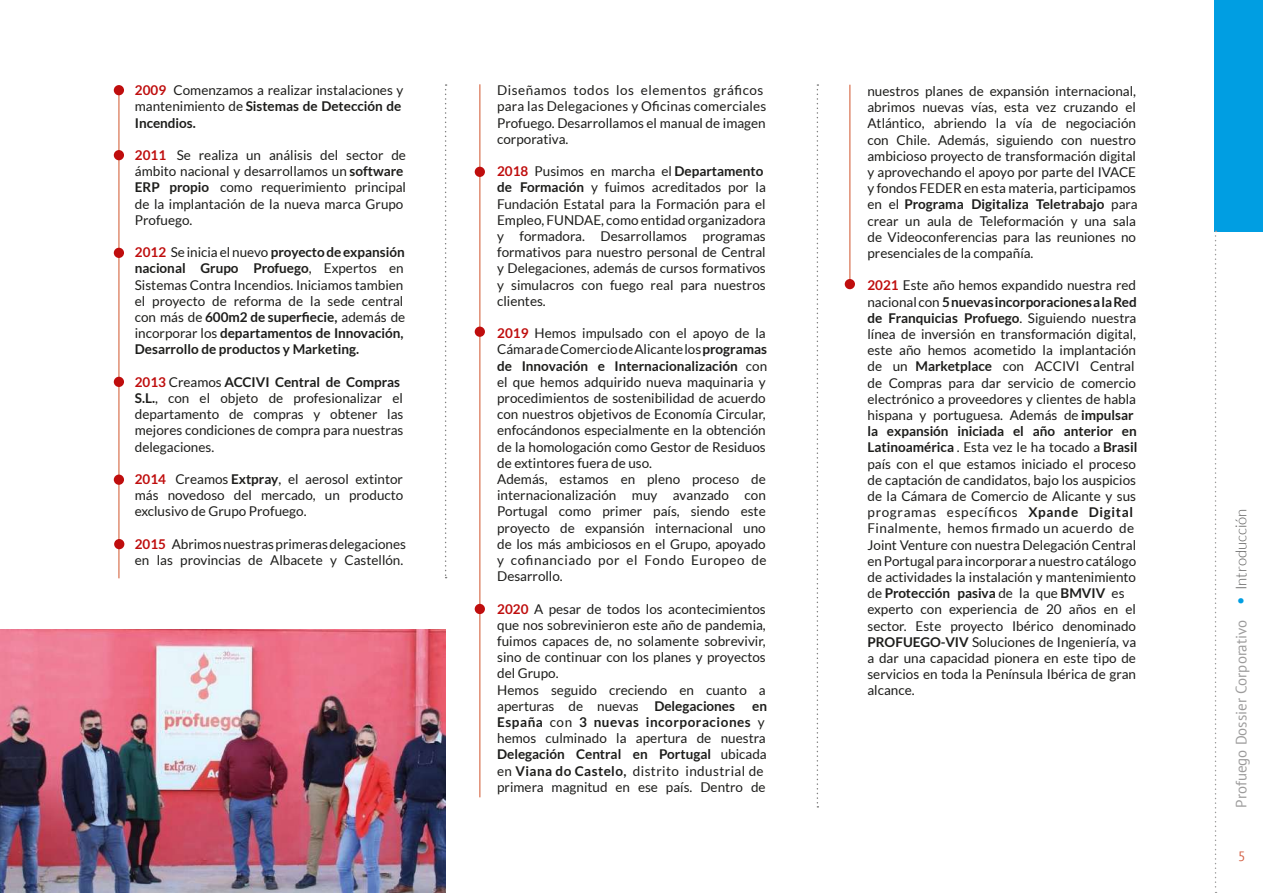
<style>
.page{position:relative;width:1263px;height:893px;background:#fff}
.page>*{position:absolute;margin:0;border:0;box-sizing:border-box;transform-origin:0 0}
.t1{font:15px "PT Sans";color:#9c9b9b}
.t2{font:13.5px/16.2px "Lato";color:#1d1d1b}
.t3{font:13.5px "PT Sans";color:#d35f43}
.s1{font-weight:700;color:#bf0d0d}
.s2{font-weight:700}
.s3{font-family:"Lato";font-weight:300;font-size:18px;color:#009ee2}
.s4{font-family:"Lato";font-weight:300;color:#575756}
</style>
<div class="page">
<img style="left:0;top:629px;width:446px;height:264px">
<div style="left:1215px;top:0;width:48px;height:231px;background:#009ee2"></div>
<svg style="left:1215px;top:231px;width:1px;height:662px"></svg>
<svg style="left:445px;top:84px;width:2px;height:494px"></svg>
<svg style="left:817px;top:84px;width:1px;height:724px"></svg>
<hr style="left:118px;top:89px;width:2px;height:489px;background:#e08d72">
<div style="left:114px;top:85px;width:10px;height:10px;background:#bf0d0d;border-radius:50%"></div>
<div style="left:114px;top:150px;width:10px;height:10px;background:#bf0d0d;border-radius:50%"></div>
<div style="left:114px;top:248px;width:10px;height:10px;background:#bf0d0d;border-radius:50%"></div>
<div style="left:114px;top:377px;width:10px;height:10px;background:#bf0d0d;border-radius:50%"></div>
<div style="left:114px;top:475px;width:10px;height:10px;background:#bf0d0d;border-radius:50%"></div>
<div style="left:114px;top:539px;width:10px;height:10px;background:#bf0d0d;border-radius:50%"></div>
<hr style="left:479px;top:84px;width:2px;height:713px;background:#e08d72">
<div style="left:475px;top:167px;width:10px;height:10px;background:#bf0d0d;border-radius:50%"></div>
<div style="left:475px;top:327px;width:10px;height:10px;background:#bf0d0d;border-radius:50%"></div>
<div style="left:475px;top:604px;width:10px;height:10px;background:#bf0d0d;border-radius:50%"></div>
<hr style="left:849px;top:85px;width:2px;height:199px;background:#e08d72">
<div style="left:845px;top:279px;width:10px;height:10px;background:#bf0d0d;border-radius:50%"></div>
<p class="t2" style="left:135px;top:82px;width:270px"><span class="s1">2009</span> Comenzamos a realizar instalaciones y mantenimiento de <span class="s2">Sistemas de Detección de<br>Incendios.</span></p>
<p class="t2" style="left:135px;top:147px;width:273px"><span class="s1">2011</span> Se realiza un análisis del sector de ámbito nacional y desarrollamos un <span class="s2">software ERP propio</span> como requerimiento principal de la implantación de la nueva marca Grupo Profuego.</p>
<p class="t2" style="left:135px;top:244px;width:272px"><span class="s1">2012</span> Se inicia el nuevo <span class="s2">proyectodeexpansión nacional Grupo Profuego</span>, Expertos en Sistemas Contra Incendios. Iniciamos tambien el proyecto de reforma de la sede central con más de <span class="s2">600m2 de superfiecie,</span> además de incorporar los <span class="s2">departamentos de Innovación, Desarrollo de productos y Marketing.</span></p>
<p class="t2" style="left:135px;top:374px;width:270px"><span class="s1">2013</span> Creamos <span class="s2">ACCIVI Central de Compras S.L.</span>, con el objeto de profesionalizar el departamento de compras y obtener las mejores condiciones de compra para nuestras delegaciones.</p>
<p class="t2" style="left:135px;top:471px;width:270px;text-align:justify"><span class="s1">2014</span> Creamos <span class="s2">Extpray</span>, el aerosol extintor más novedoso del mercado, un producto exclusivo de Grupo Profuego.</p>
<p class="t2" style="left:135px;top:536px;width:273px"><span class="s1">2015</span> Abrimosnuestrasprimerasdelegaciones en las provincias de Albacete y Castellón.</p>
<p class="t2" style="left:497px;top:82px;width:271px">Diseñamos todos los elementos gráficos para las Delegaciones y Oficinas comerciales Profuego. Desarrollamos el manual de imagen corporativa.</p>
<p class="t2" style="left:497px;top:163px;width:270px"><span class="s1">2018</span> Pusimos en marcha el <span class="s2">Departamento de Formación</span> y fuimos acreditados por la Fundación Estatal para la Formación para el Empleo, FUNDAE, como entidad organizadora y formadora. Desarrollamos programas formativos para nuestro personal de Central y Delegaciones, además de cursos formativos y simulacros con fuego real para nuestros clientes.</p>
<p class="t2" style="left:497px;top:325px;width:272px"><span class="s1">2019</span> Hemos impulsado con el apoyo de la CámaradeComerciodeAlicantelos <span class="s2">programas de Innovación e Internacionalización</span> con el que hemos adquirido nueva maquinaria y procedimientos de sostenibilidad de acuerdo con nuestros objetivos de Economía Circular, enfocándonos especialmente en la obtención de la homologación como Gestor de Residuos de extintores fuera de uso.<br>Además, estamos en pleno proceso de internacionalización muy avanzado con Portugal como primer país, siendo este proyecto de expansión internacional uno de los más ambiciosos en el Grupo, apoyado y cofinanciado por el Fondo Europeo de Desarrollo.</p>
<p class="t2" style="left:497px;top:601px;width:270px"><span class="s1">2020</span> A pesar de todos los acontecimientos que nos sobrevinieron este año de pandemia, fuimos capaces de, no solamente sobrevivir, sino de continuar con los planes y proyectos del Grupo.<br>Hemos seguido creciendo en cuanto a aperturas de nuevas <span class="s2">Delegaciones</span></p>
<p class="t2" style="left:497px;top:698px;width:271px;text-indent:255px"><span class="s2">en España</span> con <span class="s2">3 nuevas incorporaciones</span> y hemos culminado la apertura de nuestra <span class="s2">Delegación Central en Portugal</span> ubicada en <span class="s2">Viana do Castelo,</span> distrito industrial de primera magnitud en ese país. Dentro de</p>
<p class="t2" style="left:867px;top:83px;width:272px;text-align:justify">nuestros planes de expansión internacional, abrimos nuevas vías, esta vez cruzando el Atlántico, abriendo la vía de negociación con Chile. Además, siguiendo con nuestro ambicioso proyecto de transformación digital y aprovechando el apoyo por parte del IVACE y fondos FEDER en esta materia, participamos en el <span class="s2">Programa Digitaliza Teletrabajo</span> para crear un aula de Teleformación y una sala de Videoconferencias para las reuniones no presenciales de la compañía.</p>
<p class="t2" style="left:867px;top:277px;width:271px"><span class="s1">2021</span> Este año hemos expandido nuestra red nacionalcon <span class="s2">5nuevasincorporacionesalaRed de Franquicias Profuego</span>. Siguiendo nuestra línea de inversión en transformación digital, este año hemos acometido la implantación de un <span class="s2">Marketplace</span> con ACCIVI Central de Compras para dar servicio de comercio electrónico a proveedores y clientes de habla hispana y portuguesa. Además de <span class="s2">impulsar la expansión iniciada el año anterior en Latinoamérica</span> . Esta vez le ha tocado a <span class="s2">Brasil </span>país con el que estamos iniciado el proceso de captación de candidatos, bajo los auspicios de la Cámara de Comercio de Alicante y sus programas específicos <span class="s2">Xpande Digital </span>Finalmente, hemos firmado un acuerdo de Joint Venture con nuestra Delegación Central enPortugal para incorporaranuestro catálogo de actividades la instalación y mantenimiento de <span class="s2">Protección pasiva</span> de la que <span class="s2">BMVIV</span> es experto con experiencia de 20 años en el sector. Este proyecto Ibérico denominado <span class="s2">PROFUEGO-VIV</span> Soluciones de Ingeniería, va a dar una capacidad pionera en este tipo de servicios en toda la Península Ibérica de gran alcance.</p>
<p class="t1" style="left:1231px;top:808px;width:301px;rotate:-90deg">Profuego Dossier Corporativo <span class="s3">•</span> <span class="s4">Introducción</span></p>
<p class="t3" style="left:1238px;top:848px;width:9px">5</p>
</div>
